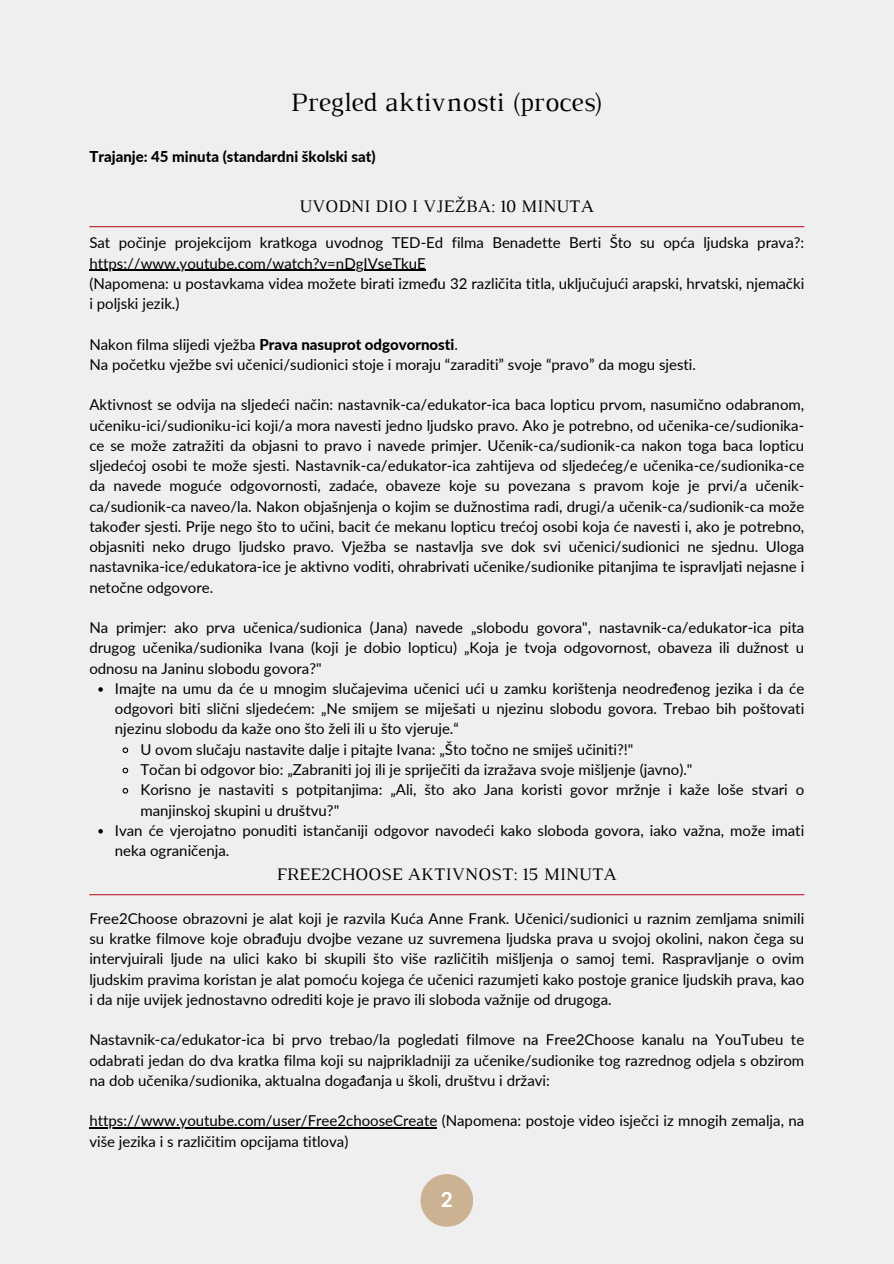
<style>
.page{position:relative;width:894px;height:1264px;background:#fff}
.page>*{position:absolute;margin:0;border:0;box-sizing:border-box;transform-origin:0 0}
.t1{font:27px "Luthier";color:#000}
.t2{font:700 21px "DM Sans";color:#fff}
.t3{font:18px "Luthier";color:#000}
.t4{font:15px/20.2px "Lato";color:#000}
.t5{font:800 15px "Lato";color:#000}
.s1{font-weight:400}
</style>
<div class="page">
<div style="left:0;top:0;width:893px;height:1263px;background:#efefef"></div>
<hr style="left:89px;top:226px;width:715px;height:1px;background:#bf1e2d">
<hr style="left:89px;top:270px;width:337px;height:1px;background:#000">
<svg style="left:98px;top:687px;width:5px;height:4px"></svg>
<svg style="left:122px;top:747px;width:7px;height:7px"></svg>
<svg style="left:122px;top:767px;width:7px;height:7px"></svg>
<svg style="left:122px;top:788px;width:7px;height:6px"></svg>
<svg style="left:98px;top:829px;width:5px;height:4px"></svg>
<hr style="left:89px;top:894px;width:715px;height:1px;background:#bf1e2d">
<hr style="left:89px;top:1127px;width:348px;height:1px;background:#000">
<div style="left:420px;top:1174px;width:53px;height:52px;background:#cbb292;border-radius:50%"></div>
<p class="t1" style="left:290px;top:93px;width:314px">Pregled aktivnosti (proces)</p>
<p class="t5" style="left:89px;top:147px;width:287px">Trajanje: 45 minuta (standardni školski sat)</p>
<p class="t3" style="left:299px;top:199px;width:296px">UVODNI DIO I VJEŽBA: 10 MINUTA</p>
<h1 class="t4" style="left:89px;top:232px;width:716px">Sat počinje projekcijom kratkoga uvodnog TED-Ed filma Benadette Berti Što su opća ljudska prava?:</h1>
<p class="t4" style="left:89px;top:252px;width:716px">https://www.youtube.com/watch?v=nDgIVseTkuE<br>(Napomena: u postavkama videa možete birati između 32 različita titla, uključujući arapski, hrvatski, njemački</p>
<h2 class="t4" style="left:89px;top:293px;width:92px">i poljski jezik.)</h2>
<h2 class="t5" style="left:89px;top:335px;width:370px"><span class="s1">Nakon filma slijedi vježba</span> Prava nasuprot odgovornosti<span class="s1">.</span></h2>
<p class="t4" style="left:89px;top:354px;width:608px">Na početku vježbe svi učenici/sudionici stoje i moraju “zaraditi” svoje “pravo” da mogu sjesti.</p>
<p class="t4" style="left:89px;top:394px;width:716px">Aktivnost se odvija na sljedeći način: nastavnik-ca/edukator-ica baca lopticu prvom, nasumično odabranom,</p>
<p class="t4" style="left:89px;top:414px;width:716px;text-align:justify">učeniku-ici/sudioniku-ici koji/a mora navesti jedno ljudsko pravo. Ako je potrebno, od učenika-ce/sudionika&shy;ce se može zatražiti da objasni to pravo i navede primjer. Učenik-ca/sudionik-ca nakon toga baca lopticu sljedećoj osobi te može sjesti. Nastavnik-ca/edukator-ica zahtijeva od sljedećeg/e učenika-ce/sudionika-ce da navede moguće odgovornosti, zadaće, obaveze koje su povezana s pravom koje je prvi/a učenik&shy;ca/sudionik-ca naveo/la. Nakon objašnjenja o kojim se dužnostima radi, drugi/a učenik-ca/sudionik-ca može također sjesti. Prije nego što to učini, bacit će mekanu lopticu trećoj osobi koja će navesti i, ako je potrebno, objasniti neko drugo ljudsko pravo. Vježba se nastavlja sve dok svi učenici/sudionici ne sjednu. Uloga nastavnika-ice/edukatora-ice je aktivno voditi, ohrabrivati učenike/sudionike pitanjima te ispravljati nejasne i netočne odgovore.</p>
<p class="t4" style="left:89px;top:617px;width:716px">Na primjer: ako prva učenica/sudionica (Jana) navede „slobodu govora", nastavnik-ca/edukator-ica pita</p>
<p class="t4" style="left:89px;top:637px;width:716px">drugog učenika/sudionika Ivana (koji je dobio lopticu) „Koja je tvoja odgovornost, obaveza ili dužnost u</p>
<p class="t4" style="left:89px;top:657px;width:234px">odnosu na Janinu slobodu govora?"</p>
<p class="t4" style="left:115px;top:678px;width:690px">Imajte na umu da će u mnogim slučajevima učenici ući u zamku korištenja neodređenog jezika i da će</p>
<p class="t4" style="left:115px;top:698px;width:690px">odgovori biti slični sljedećem: „Ne smijem se miješati u njezinu slobodu govora. Trebao bih poštovati</p>
<p class="t4" style="left:115px;top:718px;width:345px">njezinu slobodu da kaže ono što želi ili u što vjeruje.“</p>
<p class="t4" style="left:140px;top:738px;width:494px">U ovom slučaju nastavite dalje i pitajte Ivana: „Što točno ne smiješ učiniti?!"</p>
<p class="t4" style="left:140px;top:759px;width:553px">Točan bi odgovor bio: „Zabraniti joj ili je spriječiti da izražava svoje mišljenje (javno)."</p>
<p class="t4" style="left:140px;top:779px;width:665px">Korisno je nastaviti s potpitanjima: „Ali, što ako Jana koristi govor mržnje i kaže loše stvari o</p>
<p class="t4" style="left:115px;top:799px;width:690px;text-indent:26px">manjinskoj skupini u društvu?"<br>Ivan će vjerojatno ponuditi istančaniji odgovor navodeći kako sloboda govora, iako važna, može imati</p>
<p class="t4" style="left:115px;top:840px;width:116px">neka ograničenja.</p>
<p class="t3" style="left:277px;top:867px;width:341px">FREE2CHOOSE AKTIVNOST: 15 MINUTA</p>
<p class="t4" style="left:89px;top:907px;width:716px;text-align:justify">Free2Choose obrazovni je alat koji je razvila Kuća Anne Frank. Učenici/sudionici u raznim zemljama snimili su kratke filmove koje obrađuju dvojbe vezane uz suvremena ljudska prava u svojoj okolini, nakon čega su intervjuirali ljude na ulici kako bi skupili što više različitih mišljenja o samoj temi. Raspravljanje o ovim ljudskim pravima koristan je alat pomoću kojega će učenici razumjeti kako postoje granice ljudskih prava, kao i da nije uvijek jednostavno odrediti koje je pravo ili sloboda važnije od drugoga.</p>
<h2 class="t4" style="left:89px;top:1029px;width:716px;text-align:justify">Nastavnik-ca/edukator-ica bi prvo trebao/la pogledati filmove na Free2Choose kanalu na YouTubeu te odabrati jedan do dva kratka filma koji su najprikladniji za učenike/sudionike tog razrednog odjela s obzirom na dob učenika/sudionika, aktualna događanja u školi, društvu i državi:</h2>
<p class="t4" style="left:89px;top:1110px;width:716px">https://www.youtube.com/user/Free2chooseCreate (Napomena: postoje video isječci iz mnogih zemalja, na više jezika i s različitim opcijama titlova)</p>
<h2 class="t2" style="left:440px;top:1186px;width:14px">2</h2>
</div>
